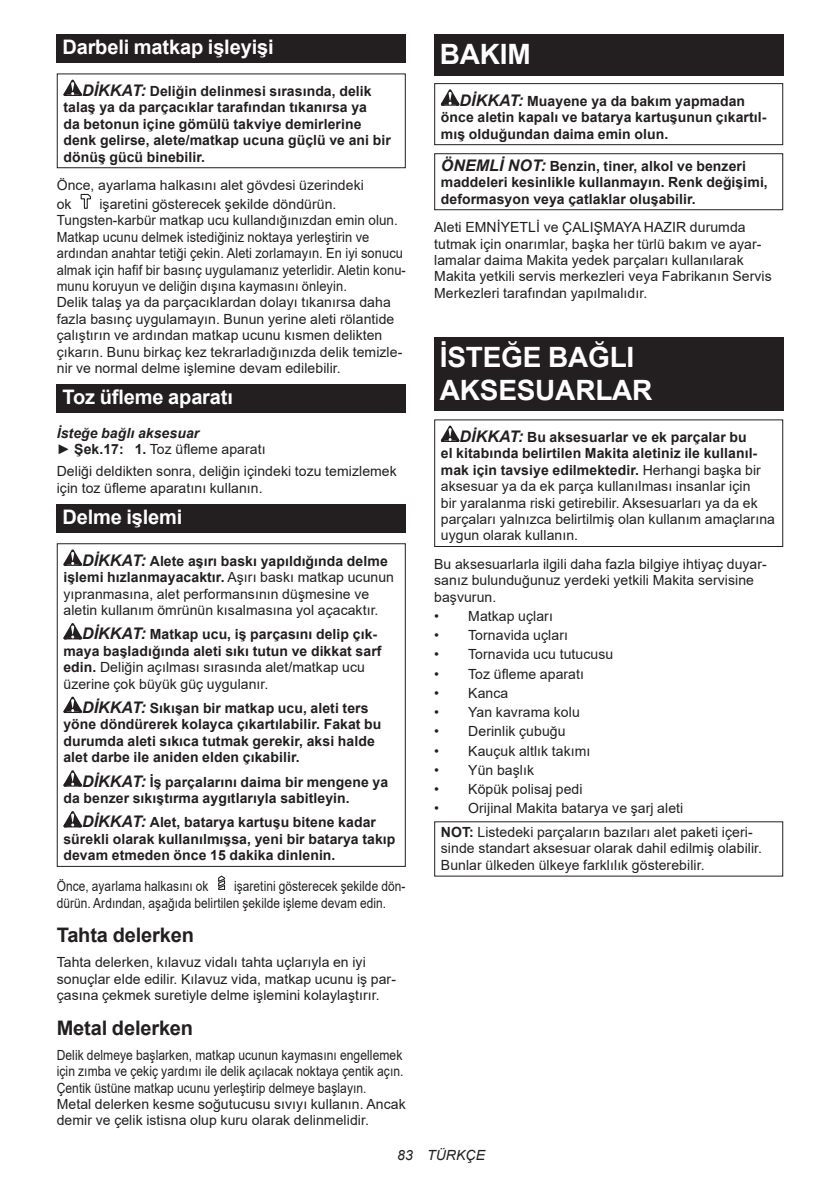
<style>
.page{position:relative;width:840px;height:1191px;background:#fff}
.page>*{position:absolute;margin:0;border:0;box-sizing:border-box;transform-origin:0 0}
.t1{font:700 28px/32.8px "Arial";letter-spacing:-.01em;color:#fff}
.t2{font:700 20px "Arial";letter-spacing:-.01em;color:#fff}
.t3{font:700 20px "Arial";letter-spacing:-.01em;color:#231f20}
.t4{font:14px/16.4px "Arial";letter-spacing:.005em;color:#231f20}
.t5{font:700 14px/16.4px "Arial";letter-spacing:.005em;color:#231f20}
.t6{font:14px/16.4px "Arial";letter-spacing:.005em;color:#231f20;scale:.86 1}
.t7{font:14px/16.4px "Arial";letter-spacing:.005em;color:#231f20;scale:.85 1}
.t8{font:italic 700 14px/16.4px "Arial";letter-spacing:.005em;color:#231f20}
.t9{font:italic 14px "Arial";letter-spacing:.005em;color:#231f20}
.s1{font-style:italic;font-size:16px}
.s2{font-weight:400;font-style:normal}
.s3{font-style:normal}
.s4{font-weight:700;font-style:italic;font-size:16px}
.s5{font-weight:700}
.s6{font-weight:400}
</style>
<div class="page">
<div style="left:57px;top:34px;width:348px;height:29px;background:#231f20"></div>
<svg style="left:63px;top:80px;width:19px;height:16px"></svg>
<div style="left:57px;top:73px;width:348px;height:95px;border:1px solid #231f20"></div>
<svg style="left:80px;top:193px;width:11px;height:16px"></svg>
<div style="left:57px;top:384px;width:348px;height:29px;background:#231f20"></div>
<div style="left:57px;top:504px;width:348px;height:28px;background:#231f20"></div>
<svg style="left:63px;top:549px;width:19px;height:17px"></svg>
<svg style="left:63px;top:623px;width:19px;height:16px"></svg>
<svg style="left:63px;top:696px;width:19px;height:17px"></svg>
<svg style="left:63px;top:770px;width:19px;height:16px"></svg>
<svg style="left:63px;top:811px;width:19px;height:16px"></svg>
<div style="left:57px;top:543px;width:348px;height:324px;border:1px solid #231f20"></div>
<svg style="left:218px;top:875px;width:8px;height:15px"></svg>
<div style="left:434px;top:34px;width:348px;height:41px;background:#231f20"></div>
<svg style="left:440px;top:89px;width:19px;height:17px"></svg>
<div style="left:434px;top:83px;width:348px;height:62px;border:1px solid #231f20"></div>
<div style="left:434px;top:153px;width:348px;height:57px;border:1px solid #231f20"></div>
<div style="left:434px;top:337px;width:348px;height:74px;background:#231f20"></div>
<svg style="left:440px;top:425px;width:19px;height:17px"></svg>
<div style="left:434px;top:419px;width:348px;height:128px;border:1px solid #231f20"></div>
<h2 class="t2" style="left:62px;top:33px;width:212px">Darbeli matkap işleyişi</h2>
<p class="t5" style="left:63px;top:83px;width:329px;text-indent:19px"><span class="s1">DİKKAT:</span> Deliğin delinmesi sırasında, delik talaş ya da parçacıklar tarafından tıkanırsa ya<br>da betonun içine gömülü takviye demirlerine denk gelirse, alete/matkap ucuna güçlü ve ani bir dönüş gücü binebilir.</p>
<p class="t4" style="left:57px;top:176px;width:308px;line-height:18.8px">Önce, ayarlama halkasını alet gövdesi üzerindeki ok</p>
<p class="t4" style="left:57px;top:196px;width:350px;text-indent:43px">işaretini gösterecek şekilde döndürün.<br>Tungsten-karbür matkap ucu kullandığınızdan emin olun.<br>Matkap ucunu delmek istediğiniz noktaya yerleştirin ve ardından anahtar tetiği çekin. Aleti zorlamayın. En iyi sonucu almak için hafif bir basınç uygulamanız yeterlidir. Aletin konu&shy;munu koruyun ve deliğin dışına kaymasını önleyin.<br>Delik talaş ya da parçacıklardan dolayı tıkanırsa daha fazla basınç uygulamayın. Bunun yerine aleti rölantide çalıştırın ve ardından matkap ucunu kısmen delikten çıkarın. Bunu birkaç kez tekrarladığınızda delik temizle&shy;nir ve normal delme işlemine devam edilebilir.</p>
<h2 class="t2" style="left:62px;top:383px;width:172px">Toz üfleme aparatı</h2>
<p class="t8" style="left:57px;top:425px;width:210px">İsteğe bağlı aksesuar<br><span class="s2">►</span> <span class="s3">Şek.17: 1.</span> <span class="s2">Toz üfleme aparatı</span></p>
<p class="t4" style="left:57px;top:463px;width:341px">Deliği deldikten sonra, deliğin içindeki tozu temizlemek için toz üfleme aparatını kullanın.</p>
<h2 class="t2" style="left:62px;top:503px;width:121px">Delme işlemi</h2>
<p class="t4" style="left:63px;top:552px;width:332px;text-indent:19px"><span class="s4">DİKKAT:</span> <span class="s5">Alete aşırı baskı yapıldığında delme işlemi hızlanmayacaktır.</span> Aşırı baskı matkap ucunun yıpranmasına, alet performansının düşmesine ve aletin kullanım ömrünün kısalmasına yol açacaktır.</p>
<p class="t5" style="left:63px;top:626px;width:319px;text-indent:19px"><span class="s1">DİKKAT:</span> Matkap ucu, iş parçasını delip çık&shy;maya başladığında aleti sıkı tutun ve dikkat sarf edin. <span class="s6">Deliğin açılması sırasında alet/matkap ucu üzerine çok büyük güç uygulanır.</span></p>
<p class="t5" style="left:63px;top:700px;width:319px;text-indent:19px"><span class="s1">DİKKAT:</span> Sıkışan bir matkap ucu, aleti ters yöne döndürerek kolayca çıkartılabilir. Fakat bu durumda aleti sıkıca tutmak gerekir, aksi halde alet darbe ile aniden elden çıkabilir.</p>
<p class="t5" style="left:63px;top:773px;width:326px;text-indent:19px"><span class="s1">DİKKAT:</span> İş parçalarını daima bir mengene ya da benzer sıkıştırma aygıtlarıyla sabitleyin.</p>
<p class="t5" style="left:63px;top:814px;width:333px;text-indent:19px"><span class="s1">DİKKAT:</span> Alet, batarya kartuşu bitene kadar sürekli olarak kullanılmışsa, yeni bir batarya takıp devam etmeden önce 15 dakika dinlenin.</p>
<p class="t7" style="left:57px;top:878px;width:180px">Önce, ayarlama halkasını ok</p>
<p class="t7" style="left:57px;top:878px;width:411px;text-indent:177px">işaretini gösterecek şekilde dön&shy;dürün. Ardından, aşağıda belirtilen şekilde işleme devam edin.</p>
<h2 class="t3" style="left:57px;top:921px;width:138px">Tahta delerken</h2>
<p class="t4" style="left:57px;top:954px;width:340px">Tahta delerken, kılavuz vidalı tahta uçlarıyla en iyi sonuçlar elde edilir. Kılavuz vida, matkap ucunu iş par&shy;çasına çekmek suretiyle delme işlemini kolaylaştırır.</p>
<h2 class="t3" style="left:57px;top:1013px;width:138px">Metal delerken</h2>
<p class="t6" style="left:57px;top:1046px;width:407px">Delik delmeye başlarken, matkap ucunun kaymasını engellemek için zımba ve çekiç yardımı ile delik açılacak noktaya çentik açın.<br>Çentik üstüne matkap ucunu yerleştirip delmeye başlayın.<br>Metal delerken kesme soğutucusu sıvıyı kullanın. Ancak demir ve çelik istisna olup kuru olarak delinmelidir.</p>
<h1 class="t1" style="left:439px;top:38px;width:92px">BAKIM</h1>
<p class="t5" style="left:440px;top:93px;width:327px;text-indent:19px"><span class="s1">DİKKAT:</span> Muayene ya da bakım yapmadan önce aletin kapalı ve batarya kartuşunun çıkartıl&shy;mış olduğundan daima emin olun.</p>
<p class="t5" style="left:440px;top:158px;width:328px"><span class="s1">ÖNEMLİ NOT:</span> Benzin, tiner, alkol ve benzeri maddeleri kesinlikle kullanmayın. Renk değişimi, deformasyon veya çatlaklar oluşabilir.</p>
<p class="t4" style="left:434px;top:219px;width:339px">Aleti EMNİYETLİ ve ÇALIŞMAYA HAZIR durumda tutmak için onarımlar, başka her türlü bakım ve ayar&shy;lamalar daima Makita yedek parçaları kullanılarak Makita yetkili servis merkezleri veya Fabrikanın Servis Merkezleri tarafından yapılmalıdır.</p>
<h1 class="t1" style="left:439px;top:341px;width:214px">İSTEĞE BAĞLI<br>AKSESUARLAR</h1>
<p class="t4" style="left:440px;top:429px;width:335px;text-indent:19px"><span class="s4">DİKKAT:</span> <span class="s5">Bu aksesuarlar ve ek parçalar bu<br>el kitabında belirtilen Makita aletiniz ile kullanıl&shy;mak için tavsiye edilmektedir.</span> Herhangi başka bir aksesuar ya da ek parça kullanılması insanlar için<br>bir yaralanma riski getirebilir. Aksesuarları ya da ek parçaları yalnızca belirtilmiş olan kullanım amaçlarına uygun olarak kullanın.</p>
<p class="t4" style="left:434px;top:556px;width:334px">Bu aksesuarlarla ilgili daha fazla bilgiye ihtiyaç duyar&shy;sanız bulunduğunuz yerdeki yetkili Makita servisine başvurun.</p>
<p class="t4" style="left:434px;top:608px;width:120px">• Matkap uçları</p>
<p class="t4" style="left:434px;top:627px;width:135px">• Tornavida uçları</p>
<p class="t4" style="left:434px;top:646px;width:180px">• Tornavida ucu tutucusu</p>
<p class="t4" style="left:434px;top:665px;width:151px">• Toz üfleme aparatı</p>
<p class="t4" style="left:434px;top:684px;width:76px">• Kanca</p>
<p class="t4" style="left:434px;top:704px;width:147px">• Yan kavrama kolu</p>
<p class="t4" style="left:434px;top:723px;width:133px">• Derinlik çubuğu</p>
<p class="t4" style="left:434px;top:742px;width:158px">• Kauçuk altlık takımı</p>
<p class="t4" style="left:434px;top:761px;width:101px">• Yün başlık</p>
<p class="t4" style="left:434px;top:780px;width:150px">• Köpük polisaj pedi</p>
<p class="t4" style="left:440px;top:796px;width:313px;line-height:23.8px;text-indent:-7px">• Orijinal Makita batarya ve şarj aleti<br><span class="s5">NOT:</span> Listedeki parçaların bazıları alet paketi içeri-</p>
<p class="t4" style="left:440px;top:840px;width:322px">sinde standart aksesuar olarak dahil edilmiş olabilir.<br>Bunlar ülkeden ülkeye farklılık gösterebilir.</p>
<p class="t9" style="left:397px;top:1146px;width:89px">83 TÜRKÇE</p>
</div>
